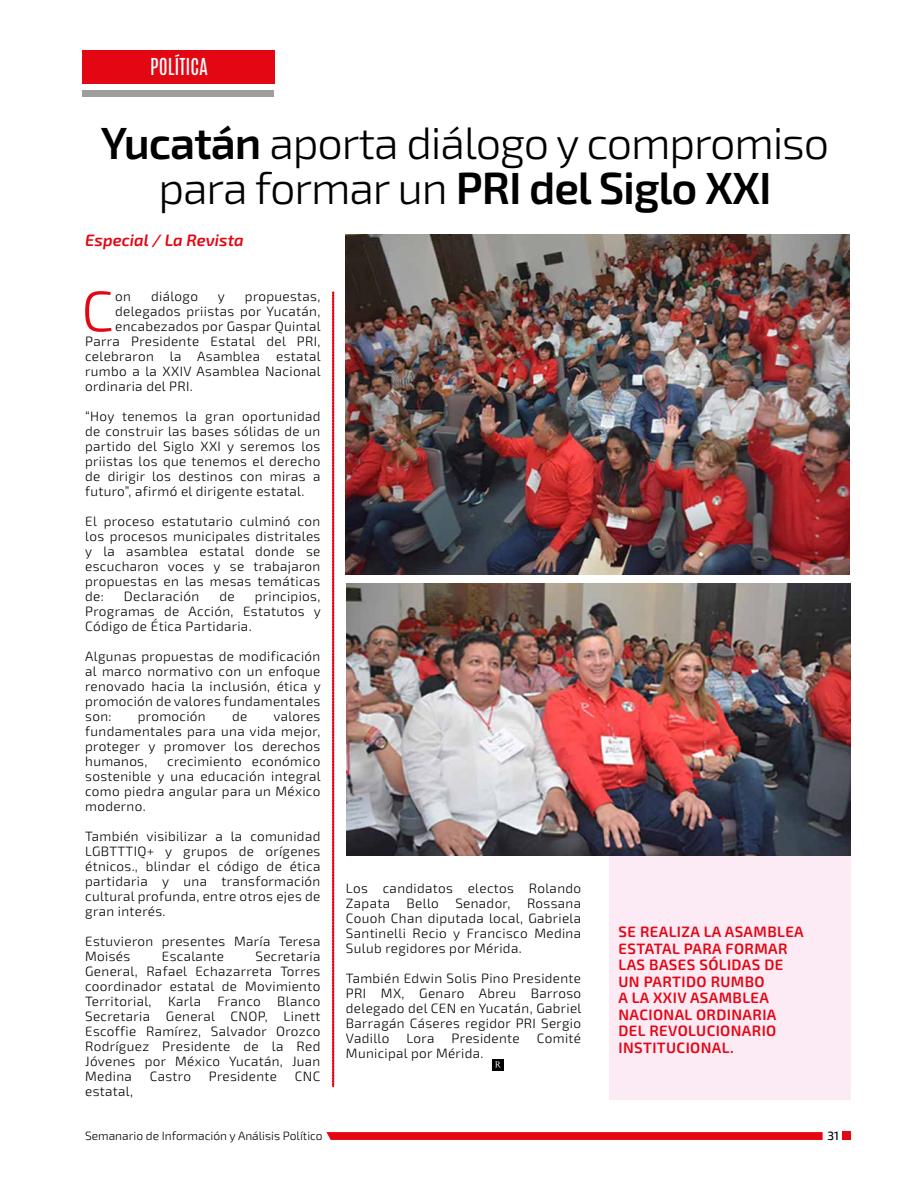
<style>
.page{position:relative;width:915px;height:1191px;background:#fff}
.page>*{position:absolute;margin:0;border:0;box-sizing:border-box;transform-origin:0 0}
.t1{font:300 57px "Exo 2";color:#e30613}
.t2{font:300 45px/45px "Exo 2";letter-spacing:-.025em;color:#000;text-align:center}
.t3{font:19.5px "Antonio";color:#fff}
.t4{font:italic 600 16.5px "Exo 2";color:#e30613}
.t5{font:600 15px/16.5px "Exo 2";letter-spacing:.025em;color:#e30613}
.t6{font:300 13.5px/15px "Exo 2";letter-spacing:.025em;color:#000;text-align:justify}
.t7{font:300 12px "Exo 2";color:#000}
.t8{font:500 12px "Exo 2";color:#000}
.s1{font-weight:600}
</style>
<div class="page">
<div style="left:608px;top:855px;width:242px;height:245px;background:#fceaf4"></div>
<div style="left:842px;top:1131px;width:8px;height:9px;background:#e30613"></div>
<svg style="left:326px;top:1132px;width:496px;height:8px;background:#e30a17"></svg>
<div style="left:83px;top:50px;width:192px;height:33px;background:#e30613"></div>
<div style="left:82px;top:90px;width:192px;height:6px;background:#9d9d9c"></div>
<div style="left:492px;top:1059px;width:11px;height:11px;background:#000"></div>
<svg style="left:495px;top:1061px;width:5px;height:6px"></svg>
<svg style="left:332px;top:291px;width:2px;height:795px;background:#e41726"></svg>
<img style="left:346px;top:234px;width:503px;height:340px">
<img style="left:346px;top:583px;width:504px;height:272px">
<h3 class="t3" style="left:150px;top:53px;width:57px">OPINIÓN</h3>
<h3 class="t3" style="left:150px;top:53px;width:59px">POLÍTICA</h3>
<h2 class="t2" style="left:101px;top:122px;width:729px"><span class="s1">Yucatán</span> aporta diálogo y compromiso para formar un <span class="s1">PRI del Siglo XXI</span></h2>
<p class="t4" style="left:85px;top:230px;width:160px">Especial / La Revista</p>
<h1 class="t1" style="left:81px;top:278px;width:34px">C</h1>
<p class="t6" style="left:115px;top:289px;width:17px">on</p>
<p class="t6" style="left:151px;top:289px;width:48px">diálogo</p>
<p class="t6" style="left:218px;top:289px;width:9px">y</p>
<p class="t6" style="left:245px;top:289px;width:77px">propuestas,</p>
<p class="t6" style="left:115px;top:304px;width:207px">delegados priistas por Yucatán,</p>
<p class="t6" style="left:115px;top:319px;width:207px">encabezados por Gaspar Quintal</p>
<p class="t6" style="left:85px;top:334px;width:236px">Parra Presidente Estatal del PRI,</p>
<p class="t6" style="left:85px;top:349px;width:237px">celebraron la Asamblea estatal</p>
<p class="t6" style="left:85px;top:364px;width:237px">rumbo a la XXIV Asamblea Nacional</p>
<p class="t6" style="left:85px;top:379px;width:109px">ordinaria del PRI.</p>
<p class="t6" style="left:85px;top:409px;width:237px">“Hoy tenemos la gran oportunidad de construir las bases sólidas de un partido del Siglo XXI y seremos los priistas los que tenemos el derecho de dirigir los destinos con miras a futuro”, afirmó el dirigente estatal.</p>
<p class="t6" style="left:85px;top:514px;width:237px">El proceso estatutario culminó con los procesos municipales distritales y la asamblea estatal donde se escucharon voces y se trabajaron propuestas en las mesas temáticas de:</p>
<p class="t6" style="left:124px;top:589px;width:77px">Declaración</p>
<p class="t6" style="left:219px;top:589px;width:17px">de</p>
<p class="t6" style="left:85px;top:589px;width:237px;text-indent:169px">principios, Programas de Acción, Estatutos y Código de Ética Partidaria.</p>
<p class="t6" style="left:85px;top:649px;width:237px">Algunas propuestas de modificación al marco normativo con un enfoque renovado hacia la inclusión, ética y promoción de valores fundamentales son:</p>
<p class="t6" style="left:138px;top:709px;width:69px">promoción</p>
<p class="t6" style="left:232px;top:709px;width:17px">de</p>
<p class="t6" style="left:85px;top:709px;width:237px;text-indent:188px">valores fundamentales para una vida mejor, proteger y promover los derechos humanos,</p>
<p class="t6" style="left:85px;top:754px;width:237px;text-indent:82px">crecimiento económico sostenible y una educación integral como piedra angular para un México moderno.</p>
<p class="t6" style="left:85px;top:829px;width:237px">También visibilizar a la comunidad LGBTTTIQ+ y grupos de orígenes étnicos., blindar el código de ética partidaria y una transformación cultural profunda, entre otros ejes de gran interés.</p>
<p class="t6" style="left:85px;top:934px;width:237px">Estuvieron presentes María Teresa<br>Moisés</p>
<p class="t6" style="left:85px;top:949px;width:237px;text-indent:170px">Secretaria General, Rafael Echazarreta Torres coordinador estatal de Movimiento Territorial, Karla Franco Blanco Secretaria General CNOP, Linett Escoffie Ramírez, Salvador Orozco Rodríguez Presidente de la Red Jóvenes por México Yucatán, Juan Medina</p>
<p class="t6" style="left:162px;top:949px;width:64px">Escalante</p>
<p class="t6" style="left:150px;top:1069px;width:43px">Castro</p>
<p class="t6" style="left:209px;top:1069px;width:70px">Presidente</p>
<p class="t6" style="left:295px;top:1069px;width:27px">CNC</p>
<p class="t6" style="left:85px;top:1084px;width:49px">estatal,</p>
<p class="t6" style="left:346px;top:880px;width:237px">Los candidatos electos Rolando Zapata Bello Senador, Rossana Couoh Chan diputada local, Gabriela Santinelli Recio y Francisco Medina Sulub regidores por Mérida.</p>
<p class="t6" style="left:346px;top:970px;width:237px">También Edwin Solis Pino Presidente PRI MX, Genaro Abreu Barroso delegado del CEN en Yucatán, Gabriel Barragán Cáseres regidor PRI Sergio Vadillo</p>
<p class="t6" style="left:406px;top:1030px;width:30px">Lora</p>
<p class="t6" style="left:451px;top:1030px;width:70px">Presidente</p>
<p class="t6" style="left:536px;top:1030px;width:46px">Comité</p>
<p class="t6" style="left:346px;top:1045px;width:139px">Municipal por Mérida.</p>
<p class="t5" style="left:618px;top:924px;width:187px">SE REALIZA LA ASAMBLEA<br>ESTATAL PARA FORMAR<br>LAS BASES SÓLIDAS DE<br>UN PARTIDO RUMBO<br>A LA XXIV ASAMBLEA<br>NACIONAL ORDINARIA<br>DEL REVOLUCIONARIO<br>INSTITUCIONAL.</p>
<p class="t7" style="left:85px;top:1128px;width:239px">Semanario de Información y Análisis Político</p>
<p class="t8" style="left:827px;top:1128px;width:13px">31</p>
</div>
